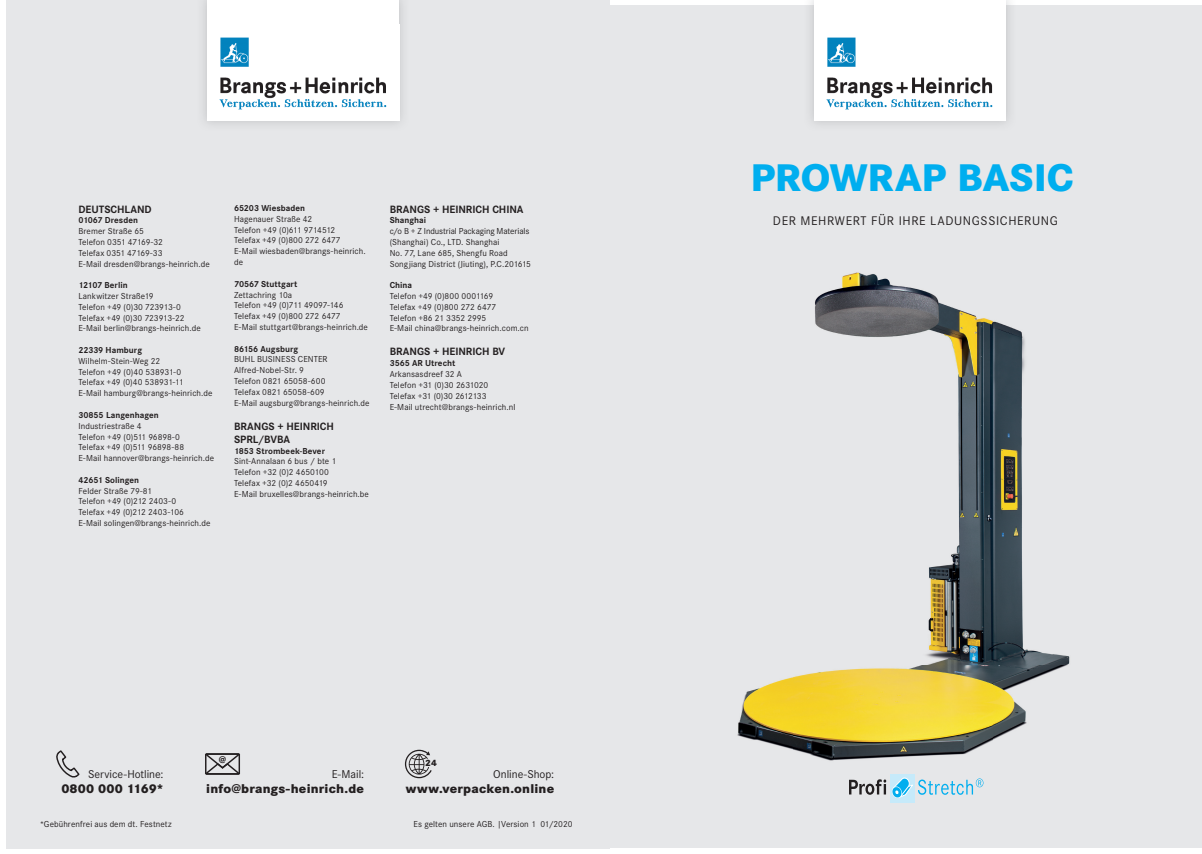
<style>
.page{position:relative;width:1202px;height:854px;background:#fff}
.page>*{position:absolute;margin:0;border:0;box-sizing:border-box;transform-origin:0 0}
.t1{font:800 40px "Corporate S";letter-spacing:-.005em;color:#00aeef}
.t2{font:800 13.2px "Corporate S";letter-spacing:.015em;color:#231f20}
.t3{font:13px "Corporate S";letter-spacing:.045em;color:#231f20}
.t4{font:11.7px "Corporate S";letter-spacing:-.005em;color:#231f20}
.t5{font:700 11px/13.2px "Corporate S";letter-spacing:-.005em;color:#231f20}
.t6{font:800 10.1px "Corporate S";color:#231f20}
.t7{font:800 9.5px "Corporate S";color:#231f20}
.t8{font:9px/10.8px "Corporate S";letter-spacing:.01em;color:#231f20}
.t9{font:700 9px "Corporate S";color:#231f20}
</style>
<div class="page">
<div style="left:604px;top:6px;width:598px;height:842px;background:#e6e7e9"></div>
<img style="left:803px;top:0;width:213px;height:125px">
<div style="left:814px;top:0;width:191px;height:121px;background:#fff"></div>
<img style="left:826px;top:37px;width:167px;height:73px">
<div style="left:6px;top:0;width:603px;height:848px;background:#e6e7e9"></div>
<svg style="left:405px;top:749px;width:27px;height:29px"></svg>
<svg style="left:205px;top:753px;width:35px;height:22px"></svg>
<img style="left:737px;top:272px;width:333px;height:531px">
<svg style="left:56px;top:750px;width:24px;height:28px"></svg>
<img style="left:203px;top:0;width:200px;height:124px">
<div style="left:208px;top:0;width:191px;height:121px;background:#fff"></div>
<img style="left:219px;top:37px;width:168px;height:73px">
<div style="left:890px;top:774px;width:24px;height:28px;background:#c6eafa"></div>
<svg style="left:849px;top:776px;width:134px;height:22px"></svg>
<p class="t5" style="left:78px;top:202px;width:75px">DEUTSCHLAND</p>
<p class="t9" style="left:78px;top:215px;width:61px">01067 Dresden</p>
<p class="t8" style="left:78px;top:226px;width:133px">Bremer Straße 65<br>Telefon 0351 47169-32<br>Telefax 0351 47169-33<br>E-Mail dresden@brangs-heinrich.de</p>
<p class="t9" style="left:78px;top:280px;width:51px">12107 Berlin</p>
<p class="t8" style="left:78px;top:290px;width:124px">Lankwitzer Straße19<br>Telefon +49 (0)30 723913-0<br>Telefax +49 (0)30 723913-22<br>E-Mail berlin@brangs-heinrich.de</p>
<p class="t9" style="left:78px;top:345px;width:65px">22339 Hamburg</p>
<p class="t8" style="left:78px;top:355px;width:136px">Wilhelm-Stein-Weg 22<br>Telefon +49 (0)40 538931-0<br>Telefax +49 (0)40 538931-11<br>E-Mail hamburg@brangs-heinrich.de</p>
<p class="t9" style="left:78px;top:409px;width:82px">30855 Langenhagen</p>
<p class="t8" style="left:78px;top:420px;width:137px">Industriestraße 4<br>Telefon +49 (0)511 96898-0<br>Telefax +49 (0)511 96898-88<br>E-Mail hannover@brangs-heinrich.de</p>
<p class="t9" style="left:78px;top:474px;width:62px">42651 Solingen</p>
<p class="t8" style="left:78px;top:485px;width:134px">Felder Straße 79-81<br>Telefon +49 (0)212 2403-0<br>Telefax +49 (0)212 2403-106<br>E-Mail solingen@brangs-heinrich.de</p>
<p class="t9" style="left:234px;top:203px;width:72px">65203 Wiesbaden</p>
<p class="t8" style="left:234px;top:213px;width:133px">Hagenauer Straße 42<br>Telefon +49 (0)611 9714512<br>Telefax +49 (0)800 272 6477<br>E-Mail wiesbaden@brangs-heinrich. de</p>
<p class="t9" style="left:234px;top:278px;width:65px">70567 Stuttgart</p>
<p class="t8" style="left:234px;top:289px;width:135px">Zettachring 10a<br>Telefon +49 (0)711 49097-146<br>Telefax +49 (0)800 272 6477<br>E-Mail stuttgart@brangs-heinrich.de</p>
<p class="t9" style="left:234px;top:343px;width:66px">86156 Augsburg</p>
<p class="t8" style="left:234px;top:354px;width:137px">BUHL BUSINESS CENTER<br>Alfred-Nobel-Str. 9<br>Telefon 0821 65058-600<br>Telefax 0821 65058-609<br>E-Mail augsburg@brangs-heinrich.de</p>
<p class="t5" style="left:234px;top:419px;width:101px">BRANGS + HEINRICH<br>SPRL/BVBA</p>
<p class="t9" style="left:234px;top:445px;width:92px">1853 Strombeek-Bever</p>
<p class="t8" style="left:234px;top:456px;width:136px">Sint-Annalaan 6 bus / bte 1<br>Telefon +32 (0)2 4650100<br>Telefax +32 (0)2 4650419<br>E-Mail bruxelles@brangs-heinrich.be</p>
<p class="t5" style="left:390px;top:202px;width:135px">BRANGS + HEINRICH CHINA</p>
<p class="t9" style="left:390px;top:215px;width:38px">Shanghai</p>
<p class="t8" style="left:390px;top:226px;width:143px">c/o B + Z Industrial Packaging Materials (Shanghai) Co., LTD. Shanghai<br>No. 77, Lane 685, Shengfu Road Songjiang District (Jiuting), P.C.201615</p>
<p class="t9" style="left:390px;top:280px;width:24px">China</p>
<p class="t8" style="left:390px;top:290px;width:140px">Telefon +49 (0)800 0001169<br>Telefax +49 (0)800 272 6477<br>Telefon +86 21 3352 2995<br>E-Mail china@brangs-heinrich.com.cn</p>
<p class="t5" style="left:390px;top:345px;width:117px">BRANGS + HEINRICH BV</p>
<p class="t9" style="left:390px;top:358px;width:67px">3565 AR Utrecht</p>
<p class="t8" style="left:390px;top:368px;width:127px">Arkansasdreef 32 A<br>Telefon +31 (0)30 2631020<br>Telefax +31 (0)30 2612133<br>E-Mail utrecht@brangs-heinrich.nl</p>
<p class="t4" style="left:88px;top:767px;width:77px">Service-Hotline:</p>
<h2 class="t2" style="left:61px;top:778px;width:104px">0800 000 1169*</h2>
<p class="t6" style="left:219px;top:752px;width:9px">@</p>
<p class="t7" style="left:425px;top:755px;width:13px">24</p>
<p class="t4" style="left:332px;top:767px;width:34px">E-Mail:</p>
<h2 class="t2" style="left:206px;top:778px;width:159px">info@brangs-heinrich.de</h2>
<p class="t4" style="left:493px;top:767px;width:62px">Online-Shop:</p>
<h2 class="t2" style="left:406px;top:779px;width:150px">www.verpacken.online</h2>
<p class="t8" style="left:40px;top:818px;width:133px">*Gebührenfrei aus dem dt. Festnetz</p>
<p class="t8" style="left:414px;top:818px;width:160px">Es gelten unsere AGB. |Version 1 01/2020</p>
<h1 class="t1" style="left:750px;top:149px;width:325px">PROWRAP BASIC</h1>
<h3 class="t3" style="left:773px;top:213px;width:286px">DER MEHRWERT FÜR IHRE LADUNGSSICHERUNG</h3>
</div>
